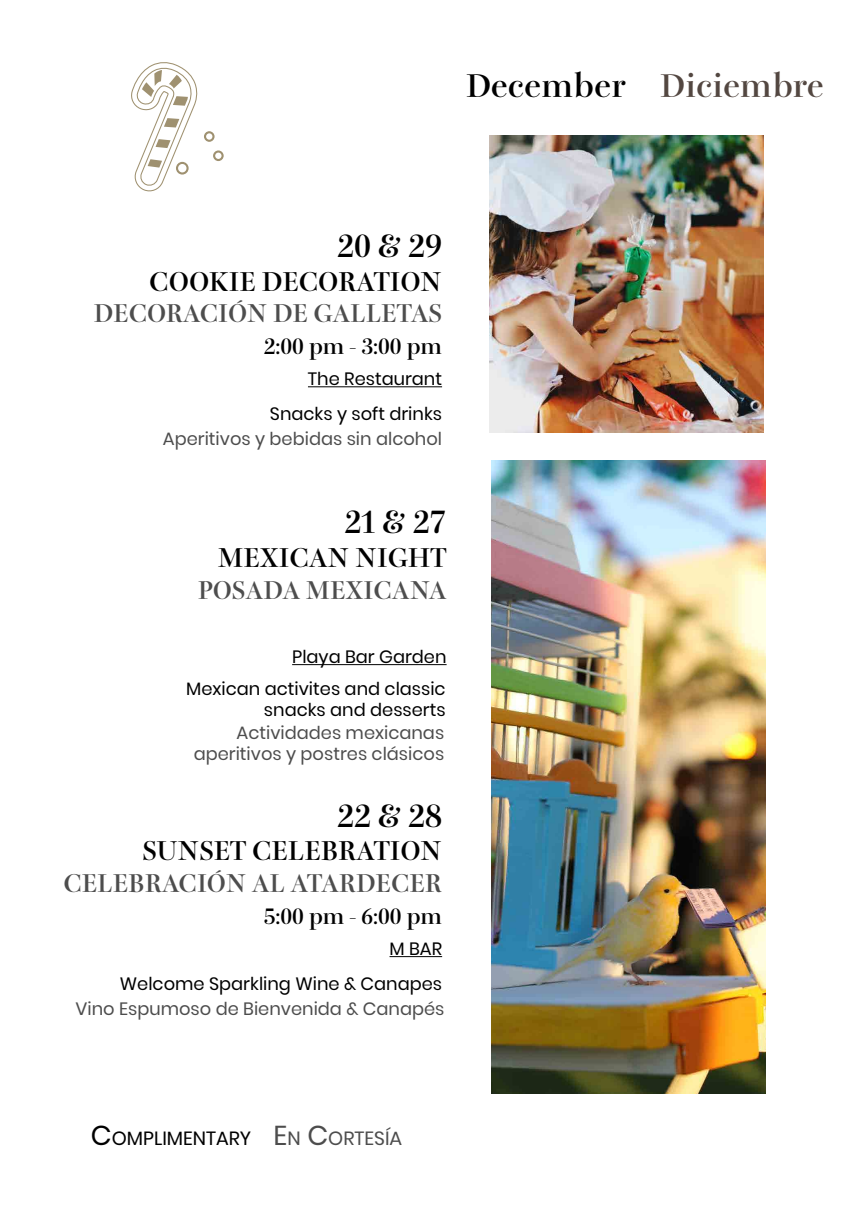
<style>
.page{position:relative;width:868px;height:1228px;background:#fff}
.page>*{position:absolute;margin:0;border:0;box-sizing:border-box;transform-origin:0 0}
.t1{font:800 30.38px "Toppan Bunkyu Midashi Mincho Std N";color:#534741}
.t2{font:800 29.75px "Toppan Bunkyu Midashi Mincho Std N";color:#000}
.t3{font:800 25.2px "Toppan Bunkyu Midashi Mincho Std N";color:#000}
.t4{font:800 23.8px "Toppan Bunkyu Midashi Mincho Std N";color:#4d4d4d}
.t5{font:800 20.65px "Toppan Bunkyu Midashi Mincho Std N";letter-spacing:-.005em;color:#000}
.t6{font:19.11px "Poppins";color:#000}
.t7{font:17.85px/34.6px "Poppins";color:#000;text-align:right}
.t8{font:17.85px/21.4px "Poppins";color:#4d4d4d;text-align:right}
.s1{color:#000}
.s2{font-size:27.3px}
.s3{font-size:27.3px;color:#4d4d4d}
.s4{color:#4d4d4d}
</style>
<div class="page">
<hr style="left:308px;top:386px;width:134px;height:1px;background:#000">
<hr style="left:292px;top:664px;width:155px;height:1px;background:#000">
<hr style="left:390px;top:956px;width:52px;height:1px;background:#000">
<img style="left:492px;top:460px;width:273px;height:633px">
<img style="left:489px;top:135px;width:274px;height:298px">
<svg style="left:131px;top:62px;width:93px;height:130px"></svg>
<h1 class="t1" style="left:466px;top:62px;width:360px"><span class="s1">December</span> Diciembre</h1>
<h2 class="t2" style="left:337px;top:223px;width:107px">20 &amp; 29</h2>
<h3 class="t3" style="left:149px;top:261px;width:294px">COOKIE DECORATION</h3>
<h3 class="t4" style="left:94px;top:295px;width:350px">DECORACIÓN DE GALLETAS</h3>
<p class="t5" style="left:264px;top:331px;width:180px">2:00 pm - 3:00 pm</p>
<p class="t7" style="left:270px;top:362px;width:174px">The Restaurant<br>Snacks y soft drinks</p>
<p class="t8" style="left:163px;top:428px;width:281px">Aperitivos y bebidas sin alcohol</p>
<h2 class="t2" style="left:345px;top:499px;width:104px">21 &amp; 27</h2>
<h3 class="t3" style="left:217px;top:537px;width:231px">MEXICAN NIGHT</h3>
<h3 class="t4" style="left:198px;top:571px;width:250px">POSADA MEXICANA</h3>
<p class="t7" style="left:186px;top:641px;width:262px;line-height:31.3px">Playa Bar Garden<br>Mexican activites and classic</p>
<p class="t7" style="left:264px;top:692px;width:183px">snacks and desserts</p>
<p class="t8" style="left:194px;top:722px;width:252px">Actividades mexicanas aperitivos y postres clásicos</p>
<h2 class="t2" style="left:337px;top:792px;width:107px">22 &amp; 28</h2>
<h3 class="t3" style="left:142px;top:831px;width:301px">SUNSET CELEBRATION</h3>
<h3 class="t4" style="left:63px;top:865px;width:380px">CELEBRACIÓN AL ATARDECER</h3>
<p class="t5" style="left:264px;top:900px;width:180px">5:00 pm - 6:00 pm</p>
<p class="t7" style="left:120px;top:932px;width:324px;line-height:34.9px">M BAR<br>Welcome Sparkling Wine &amp; Canapes</p>
<p class="t8" style="left:76px;top:998px;width:370px">Vino Espumoso de Bienvenida &amp; Canapés</p>
<p class="t6" style="left:91px;top:1127px;width:313px"><span class="s2">C</span>OMPLIMENTARY <span class="s3">E</span><span class="s4">N</span> <span class="s3">C</span><span class="s4">ORTESÍA</span></p>
</div>
